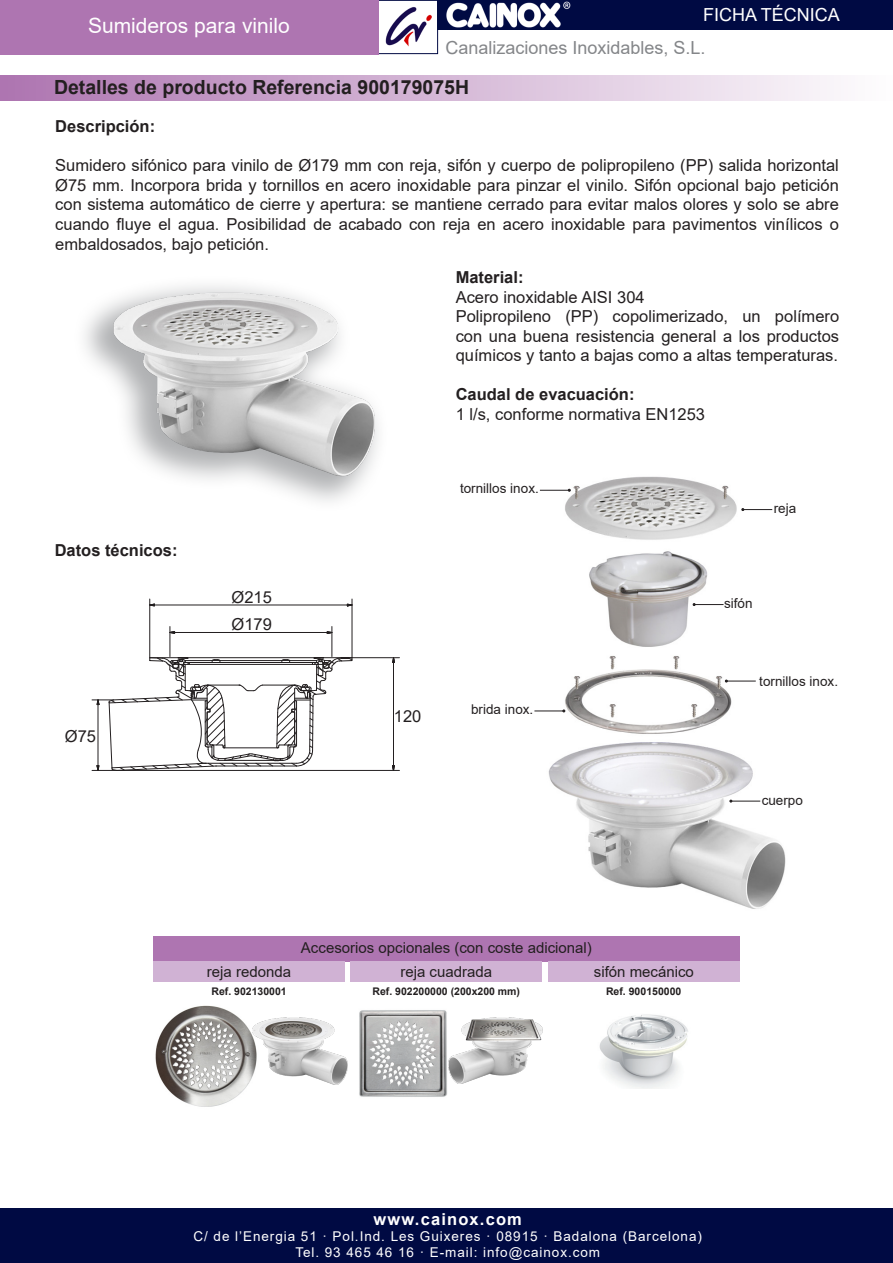
<style>
.page{position:relative;width:893px;height:1263px;background:#fff}
.page>*{position:absolute;margin:0;border:0;box-sizing:border-box;transform-origin:0 0}
.t1{font:21px "Arial";color:#fff}
.t2{font:700 19.5px "Arial";color:#231f20}
.t3{font:18px "Arial";color:#848689}
.t4{font:18px "Arial";color:#fff}
.t5{font:16.5px/19.8px "Arial";color:#231f20;text-align:justify}
.t6{font:700 16.5px "Arial";color:#231f20}
.t7{font:700 16.5px "Arial";letter-spacing:.07em;color:#fff}
.t8{font:15px "Arial";color:#231f20}
.t9{font:13.5px "Arial";letter-spacing:.07em;color:#fff}
.t10{font:13.5px "Arial";color:#231f20}
.t11{font:700 10.5px "Arial";color:#231f20}
</style>
<div class="page">
<img style="left:599px;top:1014px;width:89px;height:75px">
<img style="left:155px;top:1005px;width:92px;height:102px">
<div style="left:378px;top:0;width:60px;height:54px;border:1px solid #000a43"></div>
<div style="left:438px;top:0;width:455px;height:29px;background:#000a43"></div>
<img style="left:446px;top:1px;width:125px;height:27px">
<div style="left:0;top:0;width:378px;height:54px;background:#ae75b1"></div>
<img style="left:385px;top:7px;width:47px;height:40px">
<div style="left:0;top:75px;width:893px;height:25px;background:linear-gradient(to right,#ad74b0,#fefdfe)"></div>
<div style="left:0;top:1209px;width:893px;height:54px;background:#000a43"></div>
<img style="left:247px;top:1017px;width:101px;height:69px">
<svg style="left:392px;top:765px;width:3px;height:5px"></svg>
<svg style="left:392px;top:658px;width:3px;height:5px"></svg>
<hr style="left:393px;top:662px;width:1px;height:104px;background:#231f20">
<hr style="left:352px;top:657px;width:47px;height:1px;background:#231f20">
<hr style="left:117px;top:770px;width:282px;height:1px;background:#231f20">
<hr style="left:154px;top:605px;width:193px;height:1px;background:#231f20">
<hr style="left:149px;top:599px;width:1px;height:59px;background:#231f20">
<hr style="left:352px;top:599px;width:1px;height:59px;background:#231f20">
<svg style="left:92px;top:657px;width:260px;height:114px"></svg>
<svg style="left:327px;top:631px;width:5px;height:3px"></svg>
<svg style="left:169px;top:631px;width:6px;height:3px"></svg>
<hr style="left:175px;top:632px;width:152px;height:1px;background:#231f20">
<hr style="left:170px;top:626px;width:1px;height:31px;background:#231f20">
<hr style="left:332px;top:626px;width:1px;height:31px;background:#231f20">
<div style="left:73px;top:275px;width:315px;height:238px;background:#848689;opacity:.65"></div>
<img style="left:104px;top:285px;width:283px;height:200px">
<img style="left:534px;top:476px;width:252px;height:433px">
<hr style="left:742px;top:509px;width:30px;height:1px;background:#231f20">
<svg style="left:693px;top:603px;width:30px;height:3px"></svg>
<hr style="left:726px;top:681px;width:30px;height:1px;background:#231f20">
<hr style="left:534px;top:711px;width:30px;height:1px;background:#231f20">
<hr style="left:540px;top:490px;width:30px;height:1px;background:#231f20">
<hr style="left:730px;top:801px;width:30px;height:1px;background:#231f20">
<img style="left:448px;top:1017px;width:95px;height:67px">
<img style="left:359px;top:1010px;width:88px;height:87px">
<div style="left:153px;top:936px;width:587px;height:25px;background:#ae75b1"></div>
<div style="left:153px;top:961px;width:192px;height:20px;background:#d0b2d4"></div>
<div style="left:350px;top:961px;width:192px;height:20px;background:#d0b2d4"></div>
<div style="left:548px;top:961px;width:192px;height:20px;background:#d0b2d4"></div>
<p class="t1" style="left:88px;top:11px;width:203px">Sumideros para vinilo</p>
<p class="t4" style="left:703px;top:2px;width:138px">FICHA TÉCNICA</p>
<p class="t3" style="left:445px;top:35px;width:262px">Canalizaciones Inoxidables, S.L.</p>
<p class="t2" style="left:54px;top:73px;width:417px">Detalles de producto Referencia 900179075H</p>
<p class="t6" style="left:55px;top:114px;width:101px">Descripción:</p>
<p class="t5" style="left:55px;top:155px;width:785px">Sumidero sifónico para vinilo de Ø179 mm con reja, sifón y cuerpo de polipropileno (PP) salida horizontal Ø75 mm. Incorpora brida y tornillos en acero inoxidable para pinzar el vinilo. Sifón opcional bajo petición con sistema automático de cierre y apertura: se mantiene cerrado para evitar malos olores y solo se abre cuando fluye el agua. Posibilidad de acabado con reja en acero inoxidable para pavimentos vinílicos o embaldosados, bajo petición.</p>
<p class="t6" style="left:456px;top:266px;width:69px">Material:</p>
<p class="t5" style="left:456px;top:287px;width:190px">Acero inoxidable AISI 304</p>
<p class="t5" style="left:456px;top:306px;width:385px">Polipropileno (PP) copolimerizado, un polímero con una buena resistencia general a los productos químicos y tanto a bajas como a altas temperaturas.</p>
<p class="t6" style="left:456px;top:383px;width:180px">Caudal de evacuación:</p>
<p class="t5" style="left:456px;top:404px;width:251px">1 l/s, conforme normativa EN1253</p>
<p class="t6" style="left:55px;top:538px;width:124px">Datos técnicos:</p>
<p class="t5" style="left:65px;top:726px;width:33px">Ø75</p>
<p class="t5" style="left:232px;top:587px;width:42px">Ø215</p>
<p class="t5" style="left:232px;top:615px;width:42px">Ø179</p>
<p class="t10" style="left:460px;top:479px;width:80px">tornillos inox.</p>
<p class="t5" style="left:394px;top:706px;width:29px">120</p>
<p class="t10" style="left:471px;top:700px;width:64px">brida inox.</p>
<p class="t10" style="left:774px;top:499px;width:24px">reja</p>
<p class="t10" style="left:724px;top:594px;width:30px">sifón</p>
<p class="t10" style="left:759px;top:672px;width:80px">tornillos inox.</p>
<p class="t10" style="left:762px;top:791px;width:43px">cuerpo</p>
<p class="t8" style="left:301px;top:938px;width:292px">Accesorios opcionales (con coste adicional)</p>
<p class="t8" style="left:400px;top:961px;width:93px">reja cuadrada</p>
<p class="t8" style="left:594px;top:961px;width:102px">sifón mecánico</p>
<p class="t8" style="left:207px;top:961px;width:86px">reja redonda</p>
<p class="t11" style="left:211px;top:983px;width:77px">Ref. 902130001</p>
<p class="t11" style="left:372px;top:983px;width:149px">Ref. 902200000 (200x200 mm)</p>
<p class="t11" style="left:606px;top:983px;width:77px">Ref. 900150000</p>
<p class="t7" style="left:374px;top:1207px;width:150px">www.cainox.com</p>
<p class="t9" style="left:193px;top:1227px;width:510px">C/ de l’Energia 51 · Pol.Ind. Les Guixeres · 08915 · Badalona (Barcelona)</p>
<p class="t9" style="left:295px;top:1243px;width:306px">Tel. 93 465 46 16 · E-mail: info@cainox.com</p>
</div>
